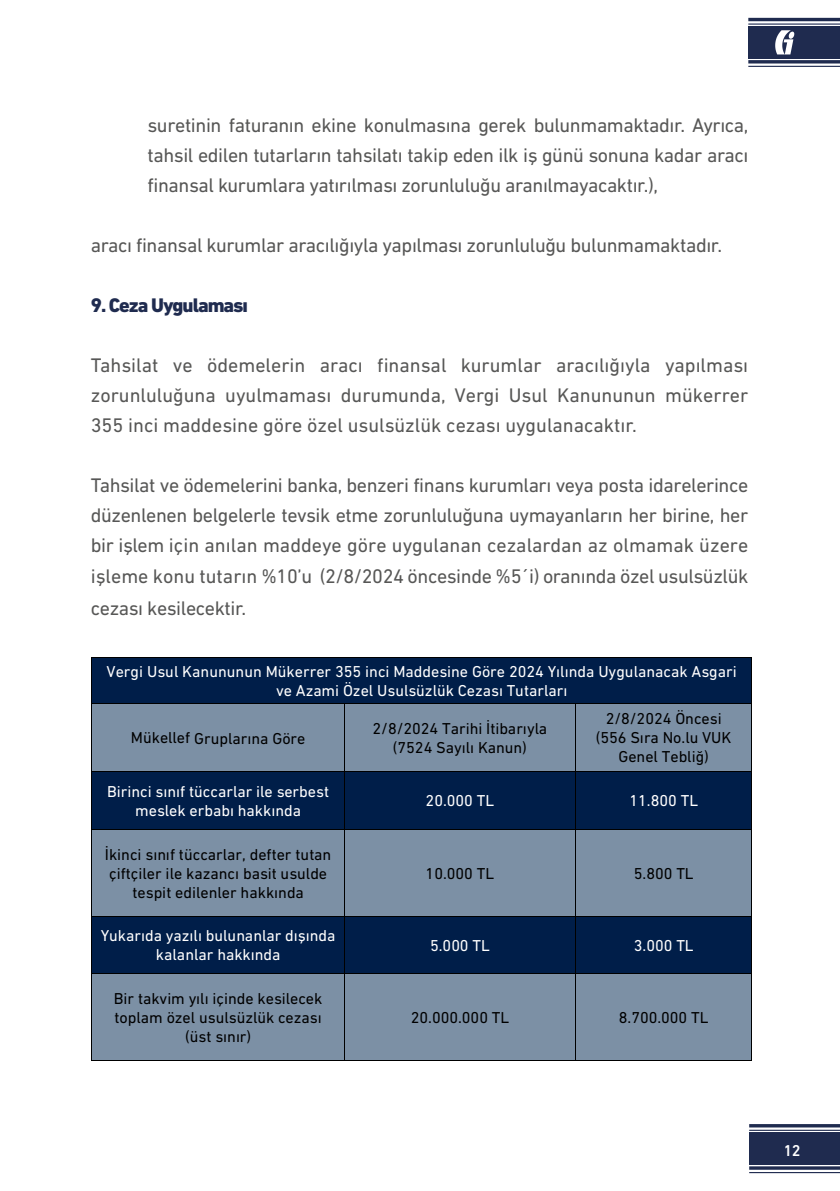
<style>
.page{position:relative;width:840px;height:1191px;background:#fff}
.page>*{position:absolute;margin:0;border:0;box-sizing:border-box;transform-origin:0 0}
.t1{font:20px/30px "DIN Next CYR";letter-spacing:-.02em;color:#575756;text-align:justify}
.t2{font:800 20px "DIN Next CYR";letter-spacing:-.05em;color:#1f2b4f}
.t3{font:16px/19.2px "DIN Next CYR";color:#000;text-align:center}
.t4{font:16px/19.2px "DIN Next CYR";color:#fff;text-align:center}
.t5{font:500 16px "DIN Next CYR";color:#fff}
</style>
<div class="page">
<hr style="left:748px;top:1124px;width:91px;height:3px;background:#1f2b4f">
<hr style="left:748px;top:1129px;width:91px;height:1px;background:#1f2b4f">
<hr style="left:748px;top:1166px;width:91px;height:3px;background:#1f2b4f">
<hr style="left:748px;top:1172px;width:91px;height:1px;background:#1f2b4f">
<div style="left:748px;top:1132px;width:91px;height:32px;background:#1f2b4f"></div>
<hr style="left:747px;top:18px;width:92px;height:3px;background:#1f2b4f">
<hr style="left:747px;top:23px;width:92px;height:2px;background:#1f2b4f">
<hr style="left:747px;top:60px;width:92px;height:3px;background:#1f2b4f">
<hr style="left:747px;top:66px;width:92px;height:1px;background:#1f2b4f">
<div style="left:747px;top:26px;width:92px;height:33px;background:#1f2b4f"></div>
<svg style="left:775px;top:30px;width:19px;height:24px"></svg>
<div style="left:92px;top:658px;width:659px;height:45px;background:#001e49"></div>
<hr style="left:92px;top:657px;width:659px;height:1px;background:#000">
<hr style="left:91px;top:657px;width:1px;height:46px;background:#000">
<hr style="left:751px;top:657px;width:1px;height:46px;background:#000">
<div style="left:92px;top:704px;width:252px;height:67px;background:#7c90a5"></div>
<div style="left:344px;top:704px;width:231px;height:67px;background:#7c90a5"></div>
<div style="left:575px;top:704px;width:176px;height:67px;background:#7c90a5"></div>
<hr style="left:92px;top:703px;width:252px;height:1px;background:#000">
<hr style="left:344px;top:703px;width:231px;height:1px;background:#000">
<hr style="left:575px;top:703px;width:176px;height:1px;background:#000">
<hr style="left:91px;top:704px;width:1px;height:67px;background:#000">
<hr style="left:344px;top:704px;width:1px;height:67px;background:#000">
<hr style="left:575px;top:704px;width:1px;height:67px;background:#000">
<hr style="left:751px;top:704px;width:1px;height:67px;background:#000">
<div style="left:92px;top:772px;width:252px;height:57px;background:#001e49"></div>
<div style="left:344px;top:772px;width:231px;height:57px;background:#001e49"></div>
<div style="left:575px;top:772px;width:176px;height:57px;background:#001e49"></div>
<hr style="left:92px;top:771px;width:252px;height:1px;background:#000">
<hr style="left:344px;top:771px;width:231px;height:1px;background:#000">
<hr style="left:575px;top:771px;width:176px;height:1px;background:#000">
<hr style="left:91px;top:772px;width:1px;height:57px;background:#000">
<hr style="left:344px;top:772px;width:1px;height:57px;background:#000">
<hr style="left:575px;top:772px;width:1px;height:57px;background:#000">
<hr style="left:751px;top:772px;width:1px;height:57px;background:#000">
<div style="left:92px;top:830px;width:252px;height:86px;background:#7c90a5"></div>
<div style="left:344px;top:830px;width:231px;height:86px;background:#7c90a5"></div>
<div style="left:575px;top:830px;width:176px;height:86px;background:#7c90a5"></div>
<hr style="left:92px;top:829px;width:252px;height:1px;background:#000">
<hr style="left:344px;top:829px;width:231px;height:1px;background:#000">
<hr style="left:575px;top:829px;width:176px;height:1px;background:#000">
<hr style="left:91px;top:830px;width:1px;height:86px;background:#000">
<hr style="left:344px;top:830px;width:1px;height:86px;background:#000">
<hr style="left:575px;top:830px;width:1px;height:86px;background:#000">
<hr style="left:751px;top:830px;width:1px;height:86px;background:#000">
<div style="left:92px;top:917px;width:252px;height:56px;background:#001e49"></div>
<div style="left:344px;top:917px;width:231px;height:56px;background:#001e49"></div>
<div style="left:575px;top:917px;width:176px;height:56px;background:#001e49"></div>
<hr style="left:92px;top:916px;width:252px;height:1px;background:#000">
<hr style="left:344px;top:916px;width:231px;height:1px;background:#000">
<hr style="left:575px;top:916px;width:176px;height:1px;background:#000">
<hr style="left:91px;top:917px;width:1px;height:56px;background:#000">
<hr style="left:344px;top:917px;width:1px;height:56px;background:#000">
<hr style="left:575px;top:917px;width:1px;height:56px;background:#000">
<hr style="left:751px;top:917px;width:1px;height:56px;background:#000">
<div style="left:92px;top:974px;width:252px;height:86px;background:#7c90a5"></div>
<div style="left:344px;top:974px;width:231px;height:86px;background:#7c90a5"></div>
<div style="left:575px;top:974px;width:176px;height:86px;background:#7c90a5"></div>
<hr style="left:92px;top:973px;width:252px;height:1px;background:#000">
<hr style="left:344px;top:973px;width:231px;height:1px;background:#000">
<hr style="left:575px;top:973px;width:176px;height:1px;background:#000">
<hr style="left:91px;top:974px;width:1px;height:86px;background:#000">
<hr style="left:92px;top:1060px;width:252px;height:1px;background:#000">
<hr style="left:344px;top:974px;width:1px;height:86px;background:#000">
<hr style="left:344px;top:1060px;width:231px;height:1px;background:#000">
<hr style="left:575px;top:974px;width:1px;height:86px;background:#000">
<hr style="left:575px;top:1060px;width:176px;height:1px;background:#000">
<hr style="left:751px;top:974px;width:1px;height:86px;background:#000">
<p class="t1" style="left:147px;top:110px;width:602px">suretinin faturanın ekine konulmasına gerek bulunmamaktadır. Ayrıca, tahsil edilen tutarların tahsilatı takip eden ilk iş günü sonuna kadar aracı finansal kurumlara yatırılması zorunluluğu aranılmayacaktır.),</p>
<p class="t1" style="left:91px;top:230px;width:632px">aracı finansal kurumlar aracılığıyla yapılması zorunluluğu bulunmamaktadır.</p>
<p class="t2" style="left:91px;top:294px;width:159px">9. Ceza Uygulaması</p>
<p class="t1" style="left:91px;top:350px;width:658px">Tahsilat ve ödemelerin aracı finansal kurumlar aracılığıyla yapılması zorunluluğuna uyulmaması durumunda, Vergi Usul Kanununun mükerrer 355 inci maddesine göre özel usulsüzlük cezası uygulanacaktır.</p>
<p class="t1" style="left:91px;top:470px;width:658px">Tahsilat ve ödemelerini banka, benzeri finans kurumları veya posta idarelerince düzenlenen belgelerle tevsik etme zorunluluğuna uymayanların her birine, her bir işlem için anılan maddeye göre uygulanan cezalardan az olmamak üzere işleme konu tutarın %10’u (2/8/2024 öncesinde %5´i) oranında özel usulsüzlük</p>
<p class="t1" style="left:91px;top:592px;width:157px">cezası kesilecektir.</p>
<p class="t4" style="left:106px;top:661px;width:631px">Vergi Usul Kanununun Mükerrer 355 inci Maddesine Göre 2024 Yılında Uygulanacak Asgari ve Azami Özel Usulsüzlük Cezası Tutarları</p>
<p class="t3" style="left:131px;top:728px;width:176px">Mükellef Gruplarına Göre</p>
<p class="t3" style="left:372px;top:718px;width:176px">2/8/2024 Tarihi İtibarıyla (7524 Sayılı Kanun)</p>
<p class="t3" style="left:595px;top:709px;width:137px">2/8/2024 Öncesi (556 Sıra No.lu VUK<br>Genel Tebliğ)</p>
<p class="t4" style="left:107px;top:781px;width:223px">Birinci sınıf tüccarlar ile serbest meslek erbabı hakkında</p>
<p class="t4" style="left:425px;top:791px;width:70px">20.000 TL</p>
<p class="t4" style="left:629px;top:791px;width:70px">11.800 TL</p>
<p class="t3" style="left:105px;top:844px;width:228px">İkinci sınıf tüccarlar, defter tutan çiftçiler ile kazancı basit usulde tespit edilenler hakkında</p>
<p class="t3" style="left:425px;top:863px;width:70px">10.000 TL</p>
<p class="t3" style="left:633px;top:863px;width:61px">5.800 TL</p>
<p class="t4" style="left:101px;top:926px;width:236px">Yukarıda yazılı bulunanlar dışında kalanlar hakkında</p>
<p class="t4" style="left:430px;top:935px;width:61px">5.000 TL</p>
<p class="t4" style="left:633px;top:935px;width:61px">3.000 TL</p>
<p class="t3" style="left:114px;top:988px;width:210px">Bir takvim yılı içinde kesilecek toplam özel usulsüzlük cezası (üst sınır)</p>
<p class="t3" style="left:410px;top:1007px;width:100px">20.000.000 TL</p>
<p class="t3" style="left:618px;top:1007px;width:91px">8.700.000 TL</p>
<p class="t5" style="left:783px;top:1140px;width:18px">12</p>
</div>
